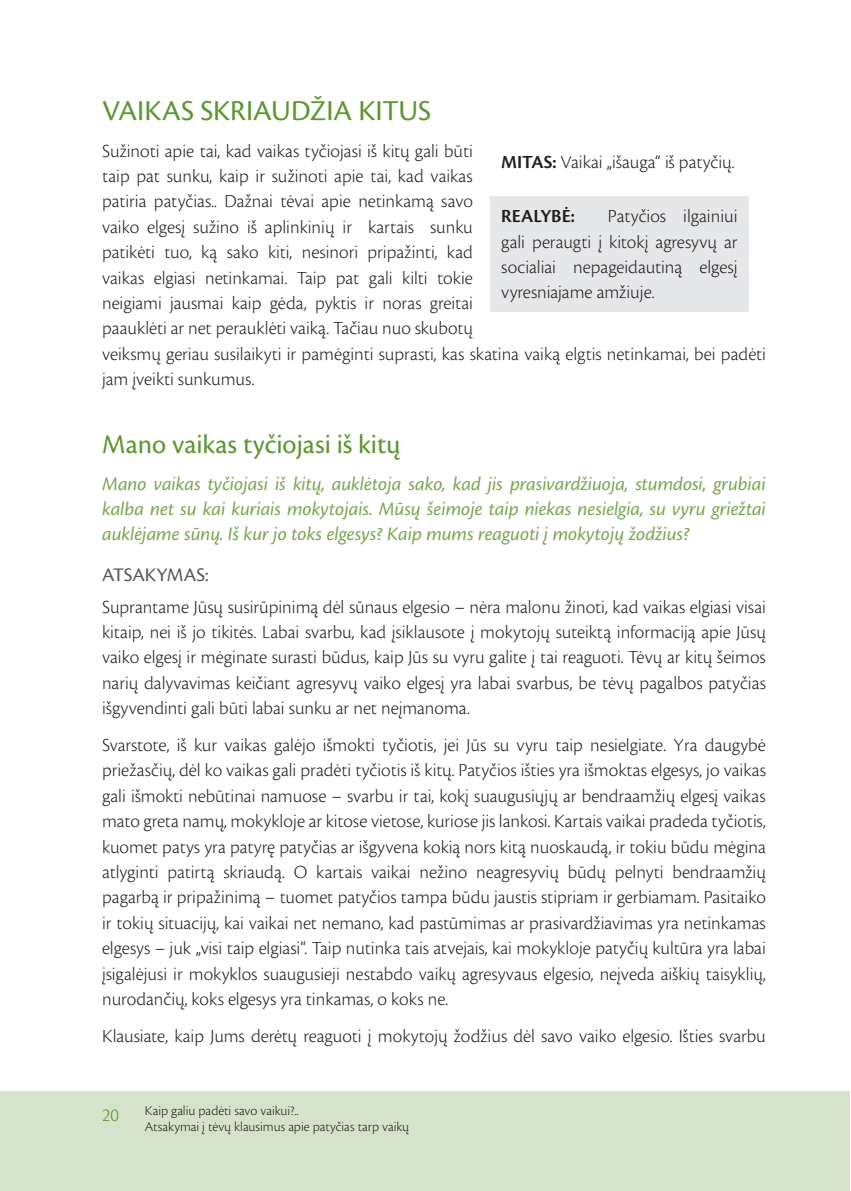
<style>
.page{position:relative;width:851px;height:1191px;background:#fff}
.page>*{position:absolute;margin:0;border:0;box-sizing:border-box;transform-origin:0 0}
.t1{font:30px "Cronos Pro";color:#5c9731}
.t2{font:28px "Cronos Pro";color:#5c9731}
.t3{font:italic 20px/25.4px "Cronos Pro";letter-spacing:-.005em;color:#79a751;text-align:justify}
.t4{font:20px "Cronos Pro";color:#57585a}
.t5{font:300 19.2px/25.4px "Cronos Pro";color:#231f20;text-align:justify}
.t6{font:600 19.2px "Cronos Pro";color:#231f20}
.t7{font:300 19.2px "Cronos Pro";color:#5c9731}
.t8{font:300 14px/16px "Cronos Pro";color:#231f20}
.s1{font-weight:600}
</style>
<div class="page">
<div style="left:0;top:1091px;width:849px;height:100px;background:#d6e3cb"></div>
<hr style="left:850px;top:0;width:1px;height:1091px;background:#f0f4eb">
<div style="left:490px;top:196px;width:258px;height:115px;background:#e6e7e9"></div>
<h1 class="t1" style="left:102px;top:93px;width:330px">VAIKAS SKRIAUDŽIA KITUS</h1>
<p class="t5" style="left:102px;top:138px;width:665px;text-align:left">Sužinoti apie tai, kad vaikas tyčiojasi iš kitų gali būti<br>taip pat sunku, kaip ir sužinoti apie tai, kad vaikas<br>patiria patyčias.. Dažnai tėvai apie netinkamą savo<br>vaiko elgesį sužino iš aplinkinių ir kartais sunku<br>patikėti tuo, ką sako kiti, nesinori pripažinti, kad<br>vaikas elgiasi netinkamai. Taip pat gali kilti tokie<br>neigiami jausmai kaip gėda, pyktis ir noras greitai<br>paauklėti ar net perauklėti vaiką. Tačiau nuo skubotų<br>veiksmų geriau susilaikyti ir pamėginti suprasti, kas skatina vaiką elgtis netinkamai, bei padėti jam įveikti sunkumus.</p>
<p class="t5" style="left:501px;top:149px;width:235px"><span class="s1">MITAS:</span> Vaikai „išauga“ iš patyčių.</p>
<p class="t6" style="left:501px;top:205px;width:75px">REALYBĖ:</p>
<p class="t5" style="left:501px;top:203px;width:238px;text-indent:107px">Patyčios ilgainiui gali peraugti į kitokį agresyvų ar socialiai nepageidautiną elgesį vyresniajame amžiuje.</p>
<h2 class="t2" style="left:102px;top:428px;width:300px">Mano vaikas tyčiojasi iš kitų</h2>
<p class="t3" style="left:102px;top:471px;width:665px">Mano vaikas tyčiojasi iš kitų, auklėtoja sako, kad jis prasivardžiuoja, stumdosi, grubiai kalba net su kai kuriais mokytojais. Mūsų šeimoje taip niekas nesielgia, su vyru griežtai auklėjame sūnų. Iš kur jo toks elgesys? Kaip mums reaguoti į mokytojų žodžius?</p>
<p class="t4" style="left:102px;top:564px;width:108px">ATSAKYMAS:</p>
<p class="t5" style="left:102px;top:594px;width:665px">Suprantame Jūsų susirūpinimą dėl sūnaus elgesio – nėra malonu žinoti, kad vaikas elgiasi visai kitaip, nei iš jo tikitės. Labai svarbu, kad įsiklausote į mokytojų suteiktą informaciją apie Jūsų vaiko elgesį ir mėginate surasti būdus, kaip Jūs su vyru galite į tai reaguoti. Tėvų ar kitų šeimos narių dalyvavimas keičiant agresyvų vaiko elgesį yra labai svarbus, be tėvų pagalbos patyčias išgyvendinti gali būti labai sunku ar net neįmanoma.</p>
<p class="t5" style="left:102px;top:732px;width:665px">Svarstote, iš kur vaikas galėjo išmokti tyčiotis, jei Jūs su vyru taip nesielgiate. Yra daugybė priežasčių, dėl ko vaikas gali pradėti tyčiotis iš kitų. Patyčios išties yra išmoktas elgesys, jo vaikas gali išmokti nebūtinai namuose – svarbu ir tai, kokį suaugusiųjų ar bendraamžių elgesį vaikas mato greta namų, mokykloje ar kitose vietose, kuriose jis lankosi. Kartais vaikai pradeda tyčiotis, kuomet patys yra patyrę patyčias ar išgyvena kokią nors kitą nuoskaudą, ir tokiu būdu mėgina atlyginti patirtą skriaudą. O kartais vaikai nežino neagresyvių būdų pelnyti bendraamžių pagarbą ir pripažinimą – tuomet patyčios tampa būdu jaustis stipriam ir gerbiamam. Pasitaiko ir tokių situacijų, kai vaikai net nemano, kad pastūmimas ar prasivardžiavimas yra netinkamas elgesys – juk „visi taip elgiasi“. Taip nutinka tais atvejais, kai mokykloje patyčių kultūra yra labai įsigalėjusi ir mokyklos suaugusieji nestabdo vaikų agresyvaus elgesio, neįveda aiškių taisyklių, nurodančių, koks elgesys yra tinkamas, o koks ne.</p>
<p class="t5" style="left:102px;top:1023px;width:665px">Klausiate, kaip Jums derėtų reaguoti į mokytojų žodžius dėl savo vaiko elgesio. Išties svarbu</p>
<p class="t7" style="left:102px;top:1104px;width:18px">20</p>
<p class="t8" style="left:145px;top:1102px;width:266px">Kaip galiu padėti savo vaikui?..<br>Atsakymai į tėvų klausimus apie patyčias tarp vaikų</p>
</div>
